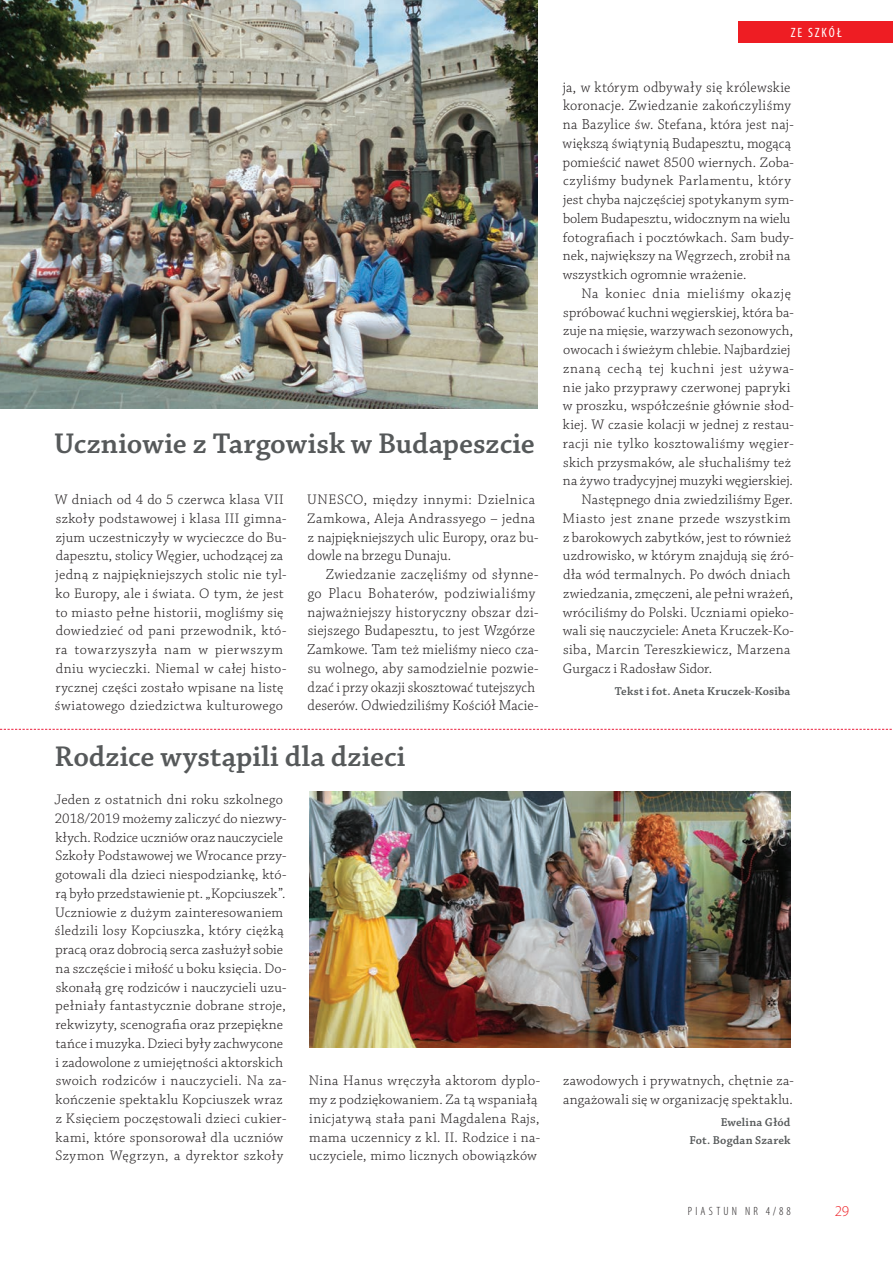
<style>
.page{position:relative;width:893px;height:1263px;background:#fff}
.page>*{position:absolute;margin:0;border:0;box-sizing:border-box;transform-origin:0 0}
.ze_szkół_tytuły{font:600 30px "Chaparral Pro";color:#56595a}
.akapit_podstawowy{font:300 15.3px/18.8px "Chaparral Pro";letter-spacing:.02em;color:#231f20;scale:.95 1}
.akapit_pierwszy{font:300 15.3px/18.8px "Chaparral Pro";letter-spacing:.005em;color:#231f20;scale:.95 1}
.t1{font:300 15px "Myriad Pro";color:#ee1d23}
.akapit_pierwszy-2{font:300 14.55px/18.8px "Chaparral Pro";letter-spacing:.02em;color:#231f20}
.akapit_podstawowy-2{font:300 14.55px/18.8px "Chaparral Pro";letter-spacing:.02em;color:#231f20}
.żywa_pagina__sekcja{font:condensed 13.5px "Myriad Pro";letter-spacing:.145em;color:#fff}
.autor{font:600 12px/18px "Chaparral Pro";letter-spacing:.015em;color:#56595a;text-align:right}
.t2{font:300 condensed 12px "Myriad Pro";letter-spacing:.27em;color:#231f20}
.s1{font-size:14.55px}
.s2{font-size:15.3px}
</style>
<div class="page">
<div style="left:738px;top:21px;width:155px;height:22px;background:#ee1d23"></div>
<svg style="left:0;top:729px;width:892px;height:1px"></svg>
<img style="left:309px;top:792px;width:482px;height:255px">
<img style="left:0;top:0;width:537px;height:409px">
<p class="ze_szkół_tytuły" style="left:54px;top:427px;width:482px">Uczniowie z Targowisk w Budapeszcie</p>
<p class="akapit_pierwszy-2" style="left:55px;top:491px;width:233px">W dniach od 4 do 5 czerwca klasa VII szkoły podstawowej i klasa III gimna&shy;zjum uczestniczyły w wycieczce do Bu&shy;dapesztu, stolicy Węgier, uchodzącej za jedną z najpiękniejszych stolic nie tyl&shy;ko Europy, ale i świata. O tym, że jest to miasto pełne historii, mogliśmy się dowiedzieć od pani przewodnik, któ&shy;ra towarzyszyła nam w pierwszym dniu wycieczki. Niemal w całej histo&shy;rycznej części zostało wpisane na listę światowego dziedzictwa kulturowego</p>
<p class="akapit_pierwszy-2" style="left:307px;top:491px;width:230px">UNESCO, między innymi: Dzielnica<br>Zamkowa, Aleja Andrassyego – jedna</p>
<p class="akapit_pierwszy" style="left:308px;top:528px;width:244px"><span class="s1">z najpiękniej</span>szych ulic Europy, oraz bu&shy;dowle na brzegu Dunaju.</p>
<p class="akapit_podstawowy" style="left:307px;top:566px;width:245px;text-indent:19px">Zwiedzanie zaczęliśmy od słynne&shy;go Placu Bohaterów, podziwialiśmy najważniejszy historyczny obszar dzi&shy;siejszego Budapesztu, to jest Wzgórze Zamkowe. Tam też mieliśmy nieco cza&shy;su wolnego, aby samodzielnie pozwie&shy;dzać i przy okazji skosztować tutejszych deserów. Odwiedziliśmy Kościół Macie-</p>
<p class="żywa_pagina__sekcja" style="left:791px;top:24px;width:52px">ZE SZKÓŁ</p>
<p class="akapit_podstawowy" style="left:563px;top:78px;width:245px">ja, w którym odbywały się królewskie koronacje. Zwiedzanie zakończyliśmy na Bazylice św. Stefana, która jest naj&shy;większą świątynią Budapesztu, mogącą</p>
<p class="akapit_podstawowy-2" style="left:563px;top:153px;width:233px"><span class="s2">pomieścić nawet</span> 8500 wiernych. Zoba&shy;czyliśmy budynek Parlamentu, który jest chyba najczęściej spotykanym sym&shy;bolem Budapesztu, widocznym na wielu fotografiach i pocztówkach. Sam budy&shy;nek, największy na Węgrzech, zrobił na wszystkich ogromnie wrażenie.</p>
<p class="akapit_podstawowy-2" style="left:563px;top:284px;width:233px;text-indent:19px">Na koniec dnia mieliśmy okazję spróbować kuchni węgierskiej, która ba&shy;zuje na mięsie, warzywach sezonowych, owocach i świeżym chlebie. Najbardziej znaną cechą tej kuchni jest używa&shy;nie jako przyprawy czerwonej papryki w proszku, współcześnie głównie słod&shy;kiej. W czasie kolacji w jednej z restau&shy;racji nie tylko kosztowaliśmy węgier&shy;skich przysmaków, ale słuchaliśmy też na żywo tradycyjnej muzyki węgierskiej.</p>
<p class="akapit_podstawowy-2" style="left:563px;top:491px;width:233px;text-indent:19px">Następnego dnia zwiedziliśmy Eger.<br>Miasto jest znane przede wszystkim z barokowych zabytków, jest to również uzdrowisko, w którym znajdują się źró&shy;dła wód termalnych. Po dwóch dniach zwiedzania, zmęczeni, ale pełni wrażeń, wróciliśmy do Polski. Uczniami opieko&shy;wali się nauczyciele: Aneta Kruczek-Ko&shy;siba, Marcin Tereszkiewicz, Marzena Gurgacz i Radosław Sidor.</p>
<p class="autor" style="left:615px;top:683px;width:177px">Tekst i fot. Aneta Kruczek-Kosiba</p>
<p class="ze_szkół_tytuły" style="left:55px;top:740px;width:352px">Rodzice wystąpili dla dzieci</p>
<p class="akapit_pierwszy-2" style="left:54px;top:791px;width:234px">Jeden z ostatnich dni roku szkolnego 2018/2019 możemy zaliczyć do niezwy&shy;kłych. Rodzice uczniów oraz nauczyciele Szkoły Podstawowej we Wrocance przy&shy;gotowali dla dzieci niespodziankę, któ&shy;rą było przedstawienie pt. „Kopciuszek”.<br>Uczniowie z dużym zainteresowaniem śledzili losy Kopciuszka, który ciężką pracą oraz dobrocią serca zasłużył sobie na szczęście i miłość u boku księcia. Do&shy;skonałą grę rodziców i nauczycieli uzu&shy;pełniały fantastycznie dobrane stroje, rekwizyty, scenografia oraz przepiękne tańce i muzyka. Dzieci były zachwycone i zadowolone z umiejętności aktorskich swoich rodziców i nauczycieli. Na za&shy;kończenie spektaklu Kopciuszek wraz z Księciem poczęstowali dzieci cukier&shy;kami, które sponsorował dla uczniów Szymon Węgrzyn, a dyrektor szkoły</p>
<p class="akapit_pierwszy-2" style="left:309px;top:1072px;width:233px">Nina Hanus wręczyła aktorom dyplo&shy;my z podziękowaniem. Za tą wspaniałą inicjatywą stała pani Magdalena Rajs, mama uczennicy z kl. II. Rodzice i na&shy;uczyciele, mimo licznych obowiązków</p>
<p class="akapit_pierwszy-2" style="left:563px;top:1072px;width:232px">zawodowych i prywatnych, chętnie za&shy;angażowali się w organizację spektaklu.</p>
<p class="autor" style="left:689px;top:1114px;width:103px">Ewelina Głód<br>Fot. Bogdan Szarek</p>
<p class="t2" style="left:688px;top:1204px;width:105px">PIASTUN NR 4/88</p>
<p class="t1" style="left:835px;top:1203px;width:16px">29</p>
</div>
